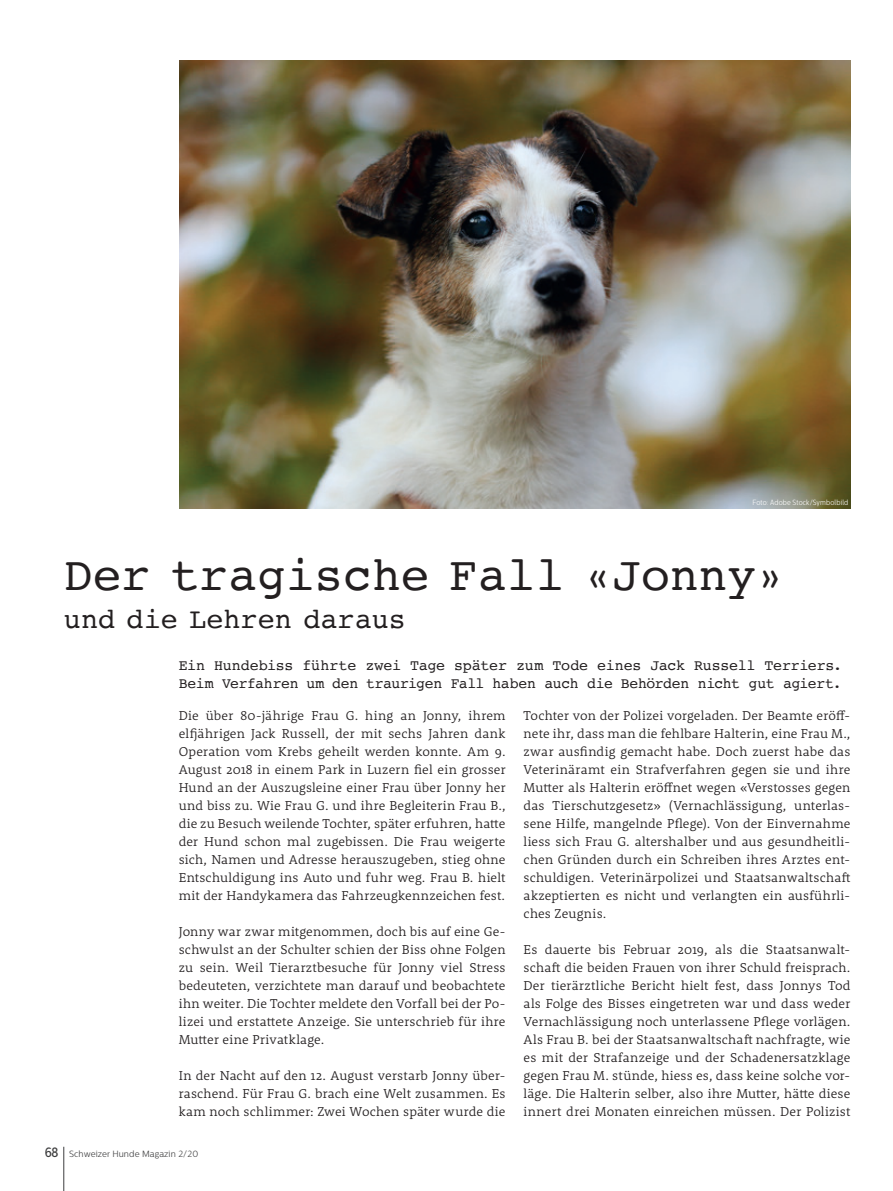
<style>
.page{position:relative;width:893px;height:1191px;background:#fff}
.page>*{position:absolute;margin:0;border:0;box-sizing:border-box;transform-origin:0 0}
.t1{font:48px "Courier";color:#231f20}
.t2{font:28.5px "Courier";color:#231f20}
.t3{font:15px/18px "Courier";letter-spacing:-.015em;color:#231f20}
.t4{font:300 13.2px/18px "Rooney Pro";letter-spacing:.01em;color:#231f20;text-align:justify}
.t5{font:300 9px "Centrale Sans Cnd";letter-spacing:.01em;color:#3e3e3f;scale:1.1 1}
.t6{font:300 7.5px "Centrale Sans Cnd";letter-spacing:.02em;color:#fff}
.s1{font-weight:500;font-size:13.5px}
</style>
<div class="page">
<img style="left:179px;top:60px;width:672px;height:448px">
<hr style="left:64px;top:1146px;width:1px;height:45px;background:#3e3e3f">
<p class="t6" style="left:752px;top:498px;width:97px">Foto: Adobe Stock/Symbolbild</p>
<h1 class="t1" style="left:64px;top:554px;width:723px">Der tragische Fall «Jonny»</h1>
<h2 class="t2" style="left:64px;top:606px;width:344px">und die Lehren daraus</h2>
<p class="t3" style="left:179px;top:657px;width:665px">Ein Hundebiss führte zwei Tage später zum Tode eines Jack Russell Terriers.<br>Beim Verfahren um den traurigen Fall haben auch die Behörden nicht gut agiert.</p>
<p class="t4" style="left:179px;top:706px;width:328px">Die über 80-jährige Frau G. hing an Jonny, ihrem elfjährigen Jack Russell, der mit sechs Jahren dank Operation vom Krebs geheilt werden konnte. Am 9.<br>August 2018 in einem Park in Luzern fiel ein grosser Hund an der Auszugsleine einer Frau über Jonny her und biss zu. Wie Frau G. und ihre Begleiterin Frau B., die zu Besuch weilende Tochter, später erfuhren, hatte der Hund schon mal zugebissen. Die Frau weigerte sich, Namen und Adresse herauszugeben, stieg ohne Entschuldigung ins Auto und fuhr weg. Frau B. hielt mit der Handykamera das Fahrzeugkennzeichen fest.</p>
<p class="t4" style="left:179px;top:922px;width:328px">Jonny war zwar mitgenommen, doch bis auf eine Ge&shy;schwulst an der Schulter schien der Biss ohne Folgen zu sein. Weil Tierarztbesuche für Jonny viel Stress bedeuteten, verzichtete man darauf und beobachtete ihn weiter. Die Tochter meldete den Vorfall bei der Po&shy;lizei und erstattete Anzeige. Sie unterschrieb für ihre Mutter eine Privatklage.</p>
<p class="t4" style="left:179px;top:1066px;width:328px">In der Nacht auf den 12. August verstarb Jonny über&shy;raschend. Für Frau G. brach eine Welt zusammen. Es kam noch schlimmer: Zwei Wochen später wurde die</p>
<p class="t5" style="left:44px;top:1148px;width:141px"><span class="s1">68</span> Schweizer Hunde Magazin 2/20</p>
<p class="t4" style="left:524px;top:706px;width:328px">Tochter von der Polizei vorgeladen. Der Beamte eröff&shy;nete ihr, dass man die fehlbare Halterin, eine Frau M., zwar ausfindig gemacht habe. Doch zuerst habe das Veterinäramt ein Strafverfahren gegen sie und ihre Mutter als Halterin eröffnet wegen «Verstosses gegen das Tierschutzgesetz» (Vernachlässigung, unterlas&shy;sene Hilfe, mangelnde Pflege). Von der Einvernahme liess sich Frau G. altershalber und aus gesundheitli&shy;chen Gründen durch ein Schreiben ihres Arztes ent&shy;schuldigen. Veterinärpolizei und Staatsanwaltschaft akzeptierten es nicht und verlangten ein ausführli&shy;ches Zeugnis.</p>
<p class="t4" style="left:524px;top:940px;width:328px">Es dauerte bis Februar 2019, als die Staatsanwalt&shy;schaft die beiden Frauen von ihrer Schuld freisprach.<br>Der tierärztliche Bericht hielt fest, dass Jonnys Tod als Folge des Bisses eingetreten war und dass weder Vernachlässigung noch unterlassene Pflege vorlägen.<br>Als Frau B. bei der Staatsanwaltschaft nachfragte, wie es mit der Strafanzeige und der Schadenersatzklage gegen Frau M. stünde, hiess es, dass keine solche vor&shy;läge. Die Halterin selber, also ihre Mutter, hätte diese innert drei Monaten einreichen müssen. Der Polizist</p>
</div>
